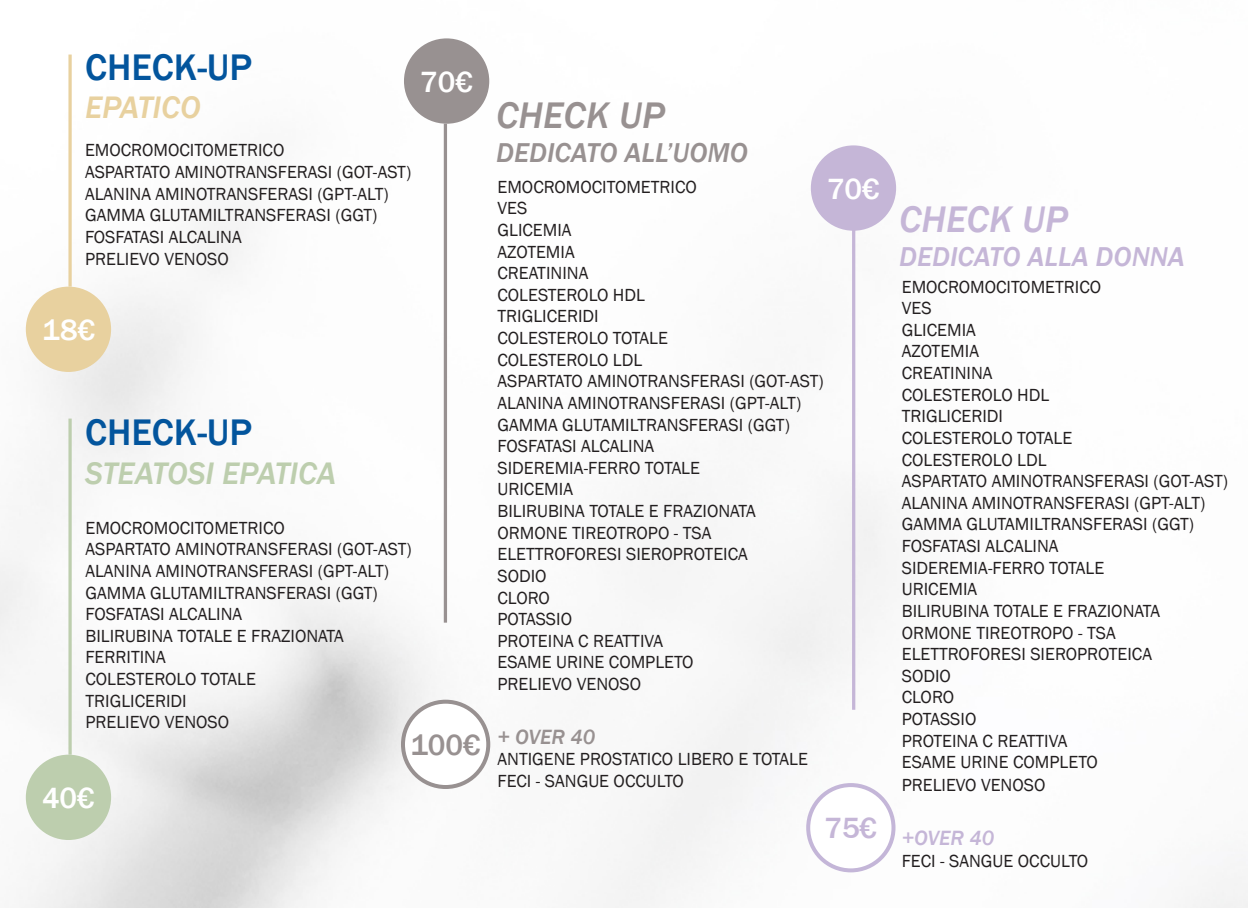
<style>
.page{position:relative;width:1248px;height:908px;background:#fff}
.page>*{position:absolute;margin:0;border:0;box-sizing:border-box;transform-origin:0 0}
.t1{font:500 38px "Franklin Gothic";color:#03559d}
.t2{font:italic 500 38px "Franklin Gothic";color:#c5b6d7}
.t3{font:italic 500 38px "Franklin Gothic";color:#989191}
.t4{font:italic 500 32px "Franklin Gothic";color:#bdceae}
.t5{font:italic 500 32px "Franklin Gothic";color:#e8d19f}
.t6{font:500 30px "Franklin Gothic";color:#fff}
.t7{font:500 30px "Franklin Gothic";color:#989191}
.t8{font:500 30px "Franklin Gothic";color:#c5b6d7}
.t9{font:italic 500 28px "Franklin Gothic";color:#c5b6d7}
.t10{font:italic 500 28px "Franklin Gothic";color:#989191}
.t11{font:italic 500 21.2px "Franklin Gothic";color:#c5b6d7}
.t12{font:italic 500 21.2px "Franklin Gothic";color:#989191}
.t13{font:18px "Franklin Gothic";color:#231f20}
</style>
<div class="page">
<hr style="left:852px;top:211px;width:3px;height:498px;background:#c5b6d7">
<div style="left:810px;top:145px;width:86px;height:86px;background:#c5b6d7;border-radius:50%"></div>
<div style="left:806px;top:782px;width:89px;height:90px;border:4px solid #c4b6d8;border-radius:50%"></div>
<hr style="left:444px;top:124px;width:3px;height:498px;background:#989191">
<div style="left:404px;top:38px;width:85px;height:86px;background:#989191;border-radius:50%"></div>
<div style="left:401px;top:699px;width:89px;height:89px;border:4px solid #989191;border-radius:50%"></div>
<svg style="left:68px;top:54px;width:4px;height:232px"></svg>
<div style="left:26px;top:286px;width:85px;height:86px;background:#e8d19f;border-radius:50%"></div>
<svg style="left:68px;top:418px;width:4px;height:336px"></svg>
<div style="left:26px;top:754px;width:85px;height:85px;background:#bdceae;border-radius:50%"></div>
<p class="t1" style="left:85px;top:44px;width:169px">CHECK-UP</p>
<p class="t5" style="left:85px;top:88px;width:117px">EPATICO</p>
<p class="t13" style="left:85px;top:139px;width:201px">EMOCROMOCITOMETRICO</p>
<p class="t13" style="left:85px;top:161px;width:328px">ASPARTATO AMINOTRANSFERASI (GOT-AST)</p>
<p class="t13" style="left:85px;top:182px;width:305px">ALANINA AMINOTRANSFERASI (GPT-ALT)</p>
<p class="t13" style="left:85px;top:204px;width:294px">GAMMA GLUTAMILTRANSFERASI (GGT)</p>
<p class="t13" style="left:85px;top:226px;width:158px">FOSFATASI ALCALINA</p>
<p class="t13" style="left:85px;top:247px;width:145px">PRELIEVO VENOSO</p>
<p class="t6" style="left:420px;top:63px;width:54px">70€</p>
<p class="t6" style="left:42px;top:311px;width:55px">18€</p>
<p class="t1" style="left:85px;top:409px;width:169px">CHECK-UP</p>
<p class="t4" style="left:85px;top:453px;width:252px">STEATOSI EPATICA</p>
<p class="t13" style="left:85px;top:516px;width:201px">EMOCROMOCITOMETRICO</p>
<p class="t13" style="left:85px;top:538px;width:328px">ASPARTATO AMINOTRANSFERASI (GOT-AST)</p>
<p class="t13" style="left:85px;top:559px;width:305px">ALANINA AMINOTRANSFERASI (GPT-ALT)</p>
<p class="t13" style="left:85px;top:581px;width:294px">GAMMA GLUTAMILTRANSFERASI (GGT)</p>
<p class="t13" style="left:85px;top:602px;width:158px">FOSFATASI ALCALINA</p>
<p class="t13" style="left:85px;top:624px;width:260px">BILIRUBINA TOTALE E FRAZIONATA</p>
<p class="t13" style="left:85px;top:646px;width:82px">FERRITINA</p>
<p class="t13" style="left:85px;top:667px;width:172px">COLESTEROLO TOTALE</p>
<p class="t13" style="left:85px;top:689px;width:103px">TRIGLICERIDI</p>
<p class="t13" style="left:85px;top:710px;width:145px">PRELIEVO VENOSO</p>
<p class="t6" style="left:42px;top:779px;width:54px">40€</p>
<p class="t7" style="left:410px;top:726px;width:72px">100€</p>
<p class="t3" style="left:496px;top:92px;width:170px">CHECK UP</p>
<p class="t10" style="left:496px;top:135px;width:253px">DEDICATO ALL’UOMO</p>
<p class="t13" style="left:497px;top:175px;width:201px">EMOCROMOCITOMETRICO</p>
<p class="t13" style="left:497px;top:197px;width:31px">VES</p>
<p class="t13" style="left:497px;top:219px;width:75px">GLICEMIA</p>
<p class="t13" style="left:497px;top:240px;width:79px">AZOTEMIA</p>
<p class="t13" style="left:497px;top:262px;width:92px">CREATININA</p>
<p class="t13" style="left:497px;top:283px;width:149px">COLESTEROLO HDL</p>
<p class="t13" style="left:497px;top:305px;width:103px">TRIGLICERIDI</p>
<p class="t13" style="left:497px;top:327px;width:172px">COLESTEROLO TOTALE</p>
<p class="t13" style="left:497px;top:348px;width:146px">COLESTEROLO LDL</p>
<p class="t13" style="left:497px;top:370px;width:328px">ASPARTATO AMINOTRANSFERASI (GOT-AST)</p>
<p class="t13" style="left:497px;top:391px;width:305px">ALANINA AMINOTRANSFERASI (GPT-ALT)</p>
<p class="t13" style="left:497px;top:413px;width:294px">GAMMA GLUTAMILTRANSFERASI (GGT)</p>
<p class="t13" style="left:497px;top:435px;width:158px">FOSFATASI ALCALINA</p>
<p class="t13" style="left:497px;top:456px;width:204px">SIDEREMIA-FERRO TOTALE</p>
<p class="t13" style="left:497px;top:478px;width:77px">URICEMIA</p>
<p class="t13" style="left:497px;top:499px;width:260px">BILIRUBINA TOTALE E FRAZIONATA</p>
<p class="t13" style="left:497px;top:521px;width:215px">ORMONE TIREOTROPO - TSA</p>
<p class="t13" style="left:497px;top:543px;width:252px">ELETTROFORESI SIEROPROTEICA</p>
<p class="t13" style="left:497px;top:564px;width:51px">SODIO</p>
<p class="t13" style="left:497px;top:586px;width:54px">CLORO</p>
<p class="t13" style="left:497px;top:607px;width:76px">POTASSIO</p>
<p class="t13" style="left:497px;top:629px;width:167px">PROTEINA C REATTIVA</p>
<p class="t13" style="left:497px;top:651px;width:197px">ESAME URINE COMPLETO</p>
<p class="t13" style="left:497px;top:672px;width:145px">PRELIEVO VENOSO</p>
<p class="t12" style="left:497px;top:723px;width:99px">+ OVER 40</p>
<p class="t13" style="left:497px;top:748px;width:312px">ANTIGENE PROSTATICO LIBERO E TOTALE</p>
<p class="t13" style="left:497px;top:769px;width:188px">FECI - SANGUE OCCULTO</p>
<p class="t6" style="left:827px;top:170px;width:54px">70€</p>
<p class="t8" style="left:824px;top:809px;width:54px">75€</p>
<p class="t2" style="left:899px;top:196px;width:170px">CHECK UP</p>
<p class="t9" style="left:899px;top:239px;width:287px">DEDICATO ALLA DONNA</p>
<p class="t13" style="left:901px;top:275px;width:201px">EMOCROMOCITOMETRICO</p>
<p class="t13" style="left:901px;top:297px;width:31px">VES</p>
<p class="t13" style="left:901px;top:318px;width:75px">GLICEMIA</p>
<p class="t13" style="left:901px;top:340px;width:79px">AZOTEMIA</p>
<p class="t13" style="left:901px;top:362px;width:92px">CREATININA</p>
<p class="t13" style="left:901px;top:383px;width:149px">COLESTEROLO HDL</p>
<p class="t13" style="left:901px;top:405px;width:103px">TRIGLICERIDI</p>
<p class="t13" style="left:901px;top:426px;width:172px">COLESTEROLO TOTALE</p>
<p class="t13" style="left:901px;top:448px;width:146px">COLESTEROLO LDL</p>
<p class="t13" style="left:901px;top:470px;width:328px">ASPARTATO AMINOTRANSFERASI (GOT-AST)</p>
<p class="t13" style="left:901px;top:491px;width:305px">ALANINA AMINOTRANSFERASI (GPT-ALT)</p>
<p class="t13" style="left:901px;top:513px;width:294px">GAMMA GLUTAMILTRANSFERASI (GGT)</p>
<p class="t13" style="left:901px;top:534px;width:158px">FOSFATASI ALCALINA</p>
<p class="t13" style="left:901px;top:556px;width:204px">SIDEREMIA-FERRO TOTALE</p>
<p class="t13" style="left:901px;top:578px;width:77px">URICEMIA</p>
<p class="t13" style="left:901px;top:599px;width:260px">BILIRUBINA TOTALE E FRAZIONATA</p>
<p class="t13" style="left:901px;top:621px;width:215px">ORMONE TIREOTROPO - TSA</p>
<p class="t13" style="left:901px;top:642px;width:252px">ELETTROFORESI SIEROPROTEICA</p>
<p class="t13" style="left:901px;top:664px;width:51px">SODIO</p>
<p class="t13" style="left:901px;top:686px;width:54px">CLORO</p>
<p class="t13" style="left:901px;top:707px;width:76px">POTASSIO</p>
<p class="t13" style="left:901px;top:729px;width:167px">PROTEINA C REATTIVA</p>
<p class="t13" style="left:901px;top:750px;width:197px">ESAME URINE COMPLETO</p>
<p class="t13" style="left:901px;top:773px;width:145px">PRELIEVO VENOSO</p>
<p class="t11" style="left:901px;top:824px;width:94px">+OVER 40</p>
<p class="t13" style="left:901px;top:849px;width:188px">FECI - SANGUE OCCULTO</p>
</div>
